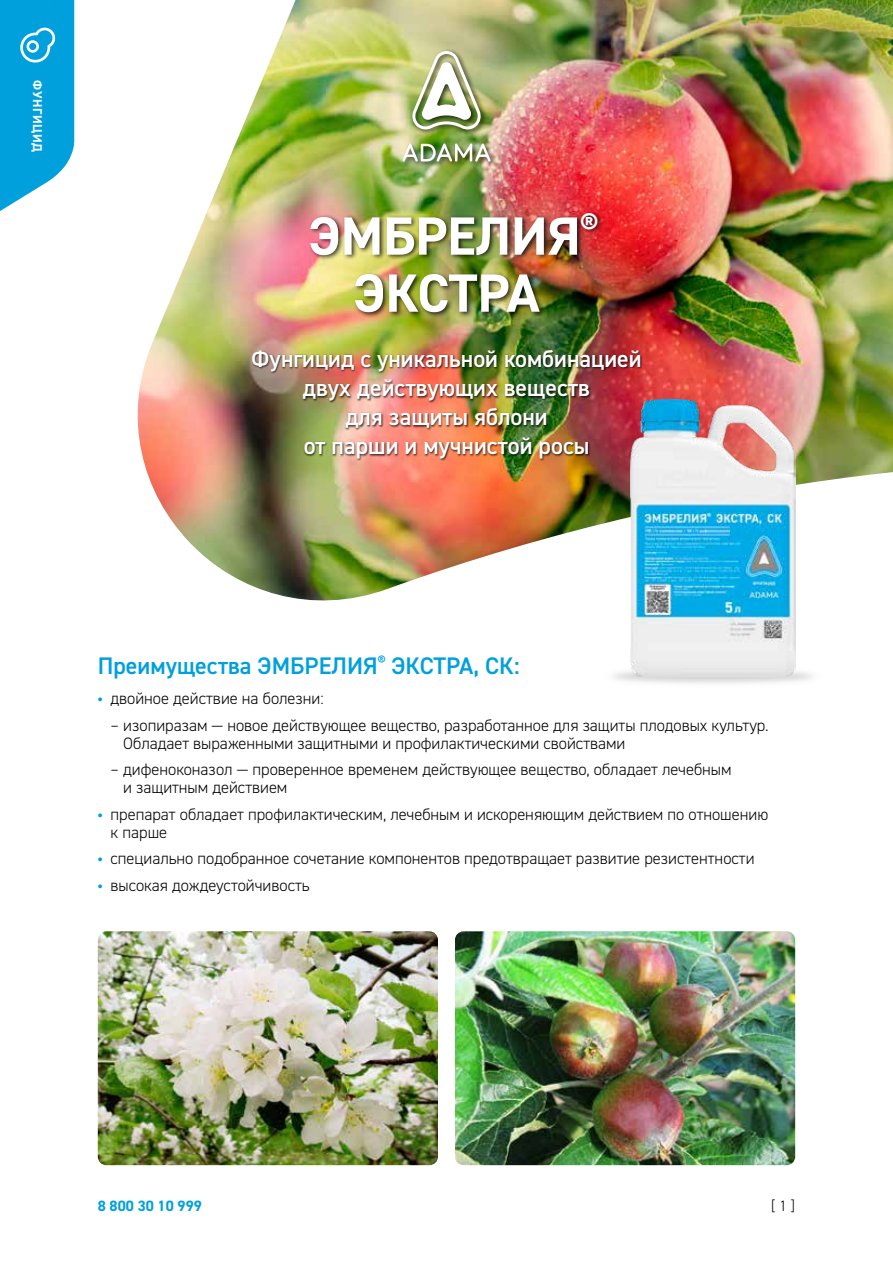
<style>
.page{position:relative;width:893px;height:1263px;background:#fff}
.page>*{position:absolute;margin:0;border:0;box-sizing:border-box;transform-origin:0 0}
.t1{font:700 54px/57px "DIN2014";color:#fff;text-align:center}
.t2{font:600 24px/28.8px "DIN2014";color:#fff;text-align:center}
.t3{font:600 24px "DIN2014";color:#00a0dd}
.t4{font:300 16.5px/18px "DIN2014";color:#000}
.t5{font:700 15px "DIN2014";color:#00a0dd}
.t6{font:300 15px "DIN2014";color:#000}
.t7{font:700 12.75px "DIN2014";letter-spacing:.05em;color:#fff}
.s1{font-weight:700;color:#00a0dd}
</style>
<div class="page">
<svg style="left:0;top:0;width:74px;height:211px;background:#23ade1"></svg>
<img style="left:137px;top:0;width:756px;height:602px">
<img style="left:455px;top:931px;width:340px;height:234px">
<img style="left:98px;top:931px;width:340px;height:234px">
<div style="left:400px;top:49px;width:97px;height:119px;background:#000;opacity:.7"></div>
<img style="left:411px;top:51px;width:71px;height:78px">
<img style="left:402px;top:144px;width:89px;height:18px">
<div style="left:252px;top:349px;width:391px;height:112px;background:#000;opacity:.75"></div>
<div style="left:308px;top:211px;width:296px;height:108px;background:#000;opacity:.75"></div>
<img style="left:631px;top:400px;width:164px;height:276px">
<p class="t7" style="left:46px;top:80px;width:73px;rotate:90deg">ФУНГИЦИД</p>
<h1 class="t1" style="left:309px;top:207px;width:291px">ЭМБРЕЛИЯ<sup>®<br></sup>ЭКСТРА</h1>
<h2 class="t2" style="left:251px;top:344px;width:392px">Фунгицид с уникальной комбинацией двух действующих веществ<br>для защиты яблони<br>от парши и мучнистой росы</h2>
<h2 class="t3" style="left:98px;top:649px;width:423px">Преимущества ЭМБРЕЛИЯ<sup>®</sup> ЭКСТРА, СК:</h2>
<p class="t4" style="left:98px;top:690px;width:227px"><span class="s1">•</span> двойное действие на болезни:</p>
<p class="t4" style="left:123px;top:716px;width:647px;text-indent:-13px">– изопиразам — новое действующее вещество, разработанное для защиты плодовых культур.<br>Обладает выраженными защитными и профилактическими свойствами</p>
<p class="t4" style="left:123px;top:761px;width:610px;text-indent:-13px">– дифеноконазол — проверенное временем действующее вещество, обладает лечебным и защитным действием</p>
<p class="t4" style="left:111px;top:805px;width:659px;text-indent:-13px"><span class="s1">•</span> препарат обладает профилактическим, лечебным и искореняющим действием по отношению к парше</p>
<p class="t4" style="left:98px;top:850px;width:658px"><span class="s1">•</span> специально подобранное сочетание компонентов предотвращает развитие резистентности</p>
<p class="t4" style="left:98px;top:876px;width:213px"><span class="s1">•</span> высокая дождеустойчивость</p>
<p class="t5" style="left:98px;top:1196px;width:106px">8 800 30 10 999</p>
<p class="t6" style="left:771px;top:1196px;width:26px">[ 1 ]</p>
</div>
